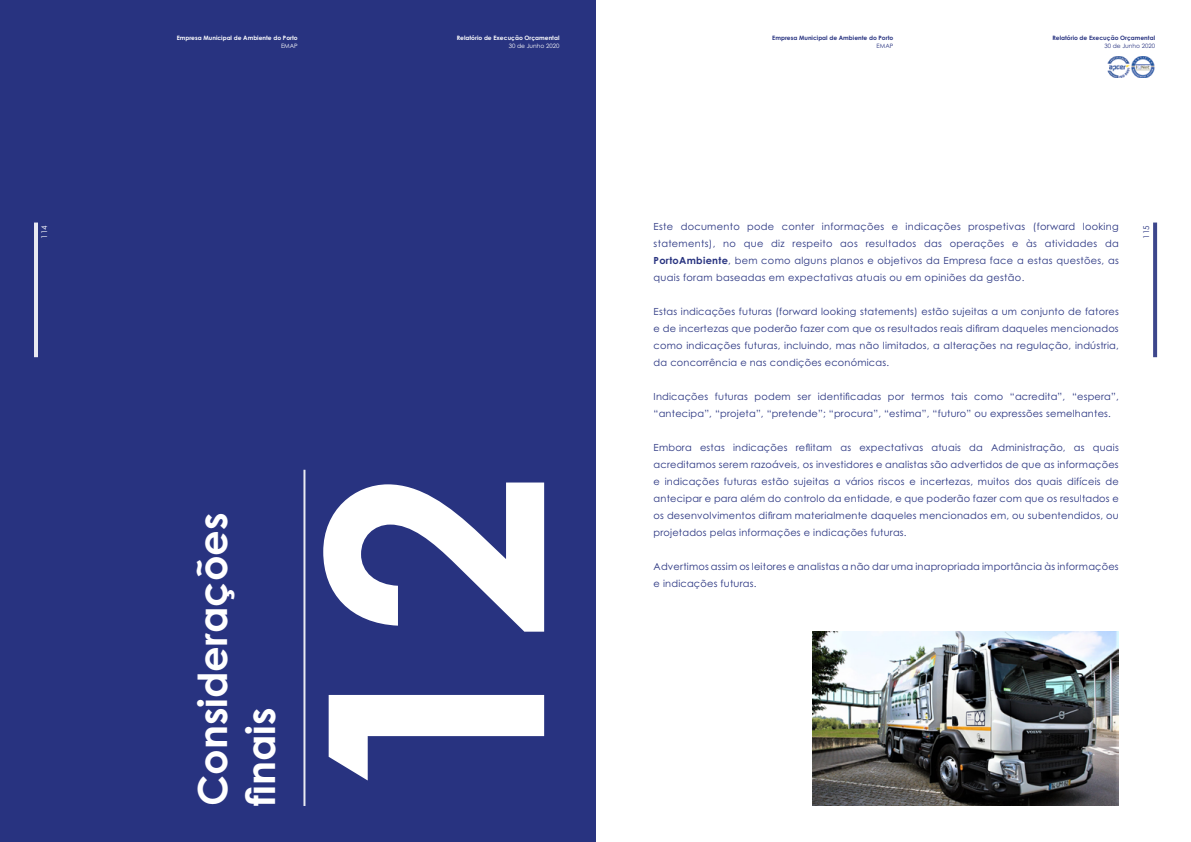
<style>
.page{position:relative;width:1191px;height:842px;background:#fff}
.page>*{position:absolute;margin:0;border:0;box-sizing:border-box;transform-origin:0 0}
.t1{font:700 300px "Century Gothic Pro";color:#fff}
.t2{font:700 40px/48px "Century Gothic Pro";color:#fff}
.t3{font:9.8px/17px "Century Gothic Pro";letter-spacing:.02em;color:#283380;text-align:justify}
.t4{font:8px "Century Gothic Pro";color:#283380}
.t5{font:8px "Century Gothic Pro";color:#fff}
.t6{font:700 6px "Century Gothic Pro";color:#283380}
.t7{font:700 6px "Century Gothic Pro";color:#fff}
.t8{font:6px "Century Gothic Pro";color:#283380}
.t9{font:6px "Century Gothic Pro";color:#fff}
.s1{font-weight:700}
</style>
<div class="page">
<svg style="left:1153px;top:223px;width:4px;height:134px"></svg>
<img style="left:1107px;top:56px;width:48px;height:22px">
<div style="left:0;top:0;width:595px;height:842px;background:#283380"></div>
<hr style="left:34px;top:223px;width:4px;height:134px;background:#e9eaf2">
<hr style="left:303px;top:470px;width:2px;height:336px;background:#fff">
<img style="left:812px;top:631px;width:306px;height:175px">
<p class="t5" style="left:40px;top:239px;width:15px;rotate:-90deg">114</p>
<p class="t7" style="left:177px;top:35px;width:123px">Empresa Municipal de Ambiente do Porto</p>
<p class="t9" style="left:281px;top:42px;width:18px">EMAP</p>
<p class="t7" style="left:457px;top:35px;width:104px">Relatório de Execução Orçamental</p>
<p class="t9" style="left:509px;top:42px;width:52px">30 de Junho 2020</p>
<h2 class="t2" style="left:188px;top:806px;width:295px;rotate:-90deg">Considerações finais</h2>
<h1 class="t1" style="left:248px;top:806px;width:337px;rotate:-90deg">12</h1>
<p class="t6" style="left:772px;top:35px;width:123px">Empresa Municipal de Ambiente do Porto</p>
<p class="t8" style="left:876px;top:42px;width:18px">EMAP</p>
<p class="t6" style="left:1052px;top:35px;width:104px">Relatório de Execução Orçamental</p>
<p class="t8" style="left:1104px;top:42px;width:52px">30 de Junho 2020</p>
<p class="t3" style="left:653px;top:218px;width:467px">Este documento pode conter informações e indicações prospetivas (forward looking statements), no que diz respeito aos resultados das operações e às atividades da <span class="s1">PortoAmbiente</span>, bem como alguns planos e objetivos da Empresa face a estas questões, as quais foram baseadas em expectativas atuais ou em opiniões da gestão.</p>
<p class="t3" style="left:653px;top:303px;width:467px">Estas indicações futuras (forward looking statements) estão sujeitas a um conjunto de fatores e de incertezas que poderão fazer com que os resultados reais difiram daqueles mencionados como indicações futuras, incluindo, mas não limitados, a alterações na regulação, indústria, da concorrência e nas condições económicas.</p>
<p class="t3" style="left:653px;top:388px;width:467px">Indicações futuras podem ser identificadas por termos tais como “acredita”, “espera”, “antecipa”, “projeta”, “pretende”; “procura”, “estima”, “futuro” ou expressões semelhantes.</p>
<p class="t3" style="left:653px;top:439px;width:467px">Embora estas indicações reflitam as expectativas atuais da Administração, as quais acreditamos serem razoáveis, os investidores e analistas são advertidos de que as informações e indicações futuras estão sujeitas a vários riscos e incertezas, muitos dos quais difíceis de antecipar e para além do controlo da entidade, e que poderão fazer com que os resultados e os desenvolvimentos difiram materialmente daqueles mencionados em, ou subentendidos, ou projetados pelas informações e indicações futuras.</p>
<p class="t3" style="left:653px;top:558px;width:466px">Advertimos assim os leitores e analistas a não dar uma inapropriada importância às informações e indicações futuras.</p>
<p class="t4" style="left:1141px;top:239px;width:15px;rotate:-90deg">115</p>
</div>
